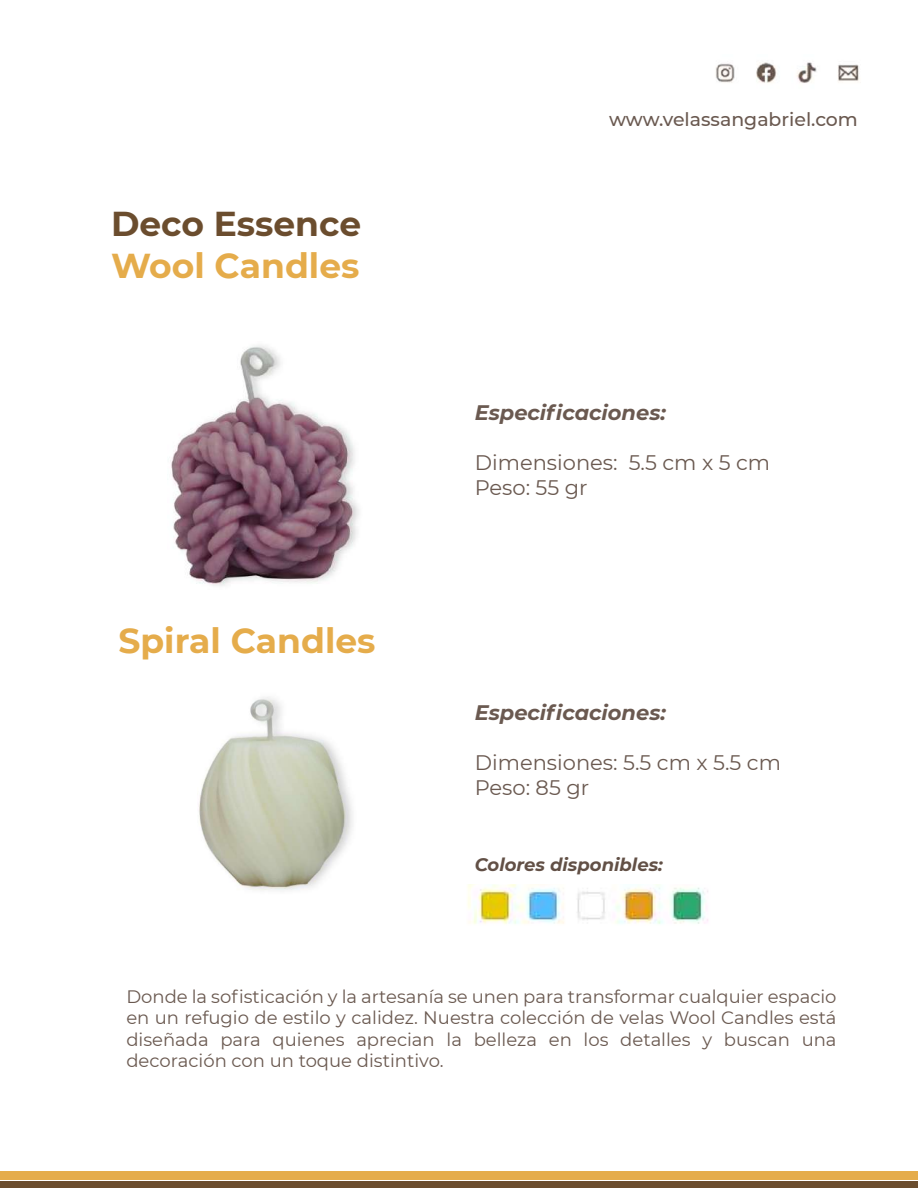
<style>
.page{position:relative;width:918px;height:1188px;background:#fff}
.page>*{position:absolute;margin:0;border:0;box-sizing:border-box;transform-origin:0 0}
.t1{font:700 34.5px "Montserrat";color:#e5ac4b}
.t2{font:700 34.5px "Montserrat";color:#6b4d2e}
.t3{font:21px/25.2px "Montserrat";color:#6a5950}
.t4{font:italic 700 21px "Montserrat";color:#6a5950}
.t5{font:500 18.9px "Montserrat";color:#6a5950}
.t6{font:18px/21.6px "Montserrat";color:#6a5950;text-align:justify}
.t7{font:italic 700 18px "Montserrat";color:#625046}
</style>
<div class="page">
<img style="left:467px;top:884px;width:241px;height:40px">
<img style="left:716px;top:62px;width:143px;height:21px">
<div style="left:0;top:1171px;width:918px;height:8px;background:#e5ac4b"></div>
<div style="left:0;top:1182px;width:918px;height:6px;background:#6b4d2e"></div>
<img style="left:199px;top:697px;width:154px;height:194px">
<img style="left:170px;top:345px;width:189px;height:241px">
<h1 class="t2" style="left:111px;top:199px;width:252px">Deco Essence</h1>
<h1 class="t1" style="left:111px;top:240px;width:250px">Wool Candles</h1>
<h1 class="t1" style="left:118px;top:616px;width:259px">Spiral Candles</h1>
<p class="t5" style="left:609px;top:106px;width:250px">www.velassangabriel.com</p>
<p class="t4" style="left:475px;top:397px;width:193px">Especificaciones:</p>
<p class="t3" style="left:475px;top:449px;width:297px">Dimensiones: 5.5 cm x 5 cm<br>Peso: 55 gr</p>
<p class="t4" style="left:475px;top:697px;width:193px">Especificaciones:</p>
<p class="t3" style="left:475px;top:749px;width:308px">Dimensiones: 5.5 cm x 5.5 cm<br>Peso: 85 gr</p>
<p class="t7" style="left:475px;top:852px;width:190px">Colores disponibles:</p>
<p class="t6" style="left:126px;top:985px;width:712px">Donde la sofisticación y la artesanía se unen para transformar cualquier espacio en un refugio de estilo y calidez. Nuestra colección de velas Wool Candles está diseñada para quienes aprecian la belleza en los detalles y buscan una decoración con un toque distintivo.</p>
</div>
